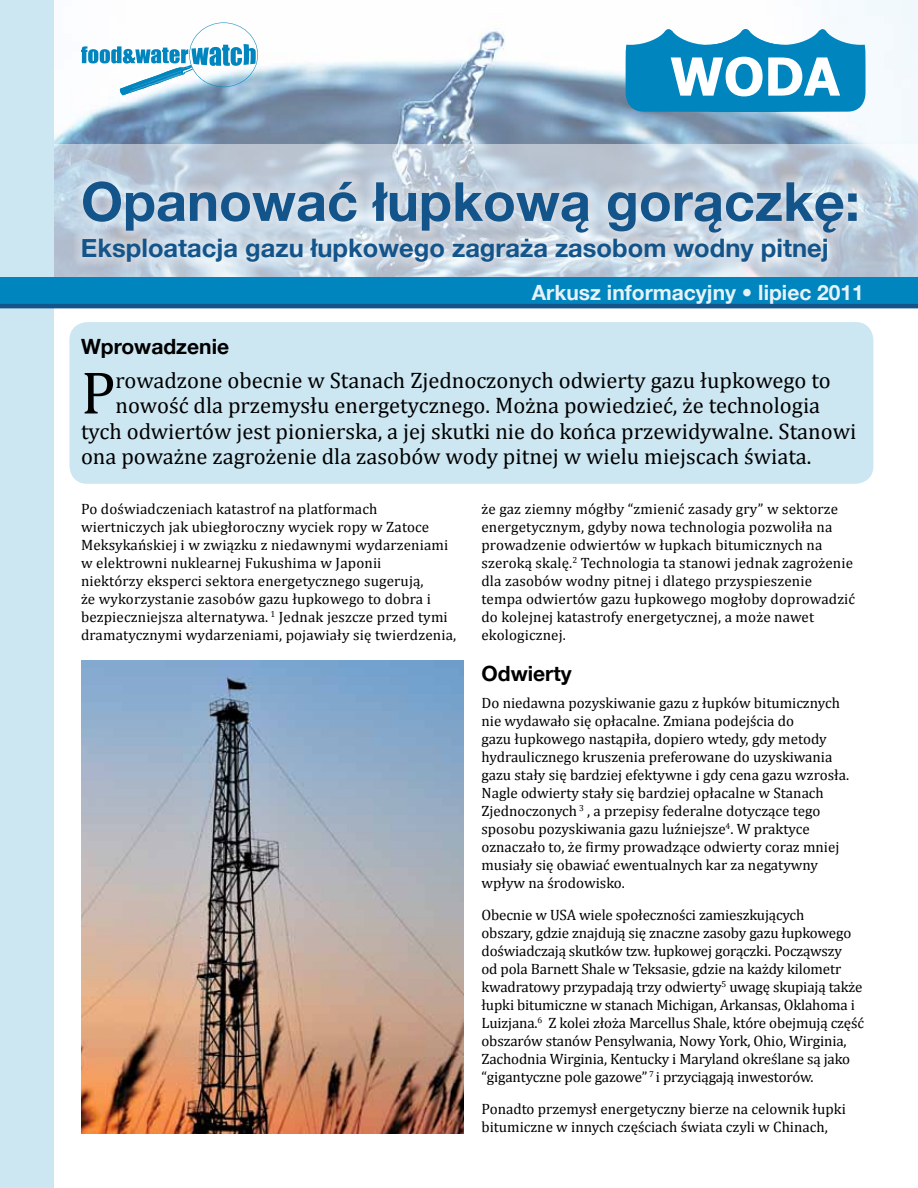
<style>
.page{position:relative;width:918px;height:1188px;background:#fff}
.page>*{position:absolute;margin:0;border:0;box-sizing:border-box;transform-origin:0 0}
.t1{font:60.75px "Cambria";color:#000}
.t2{font:700 54px "Helvetica Neue";color:#13548a}
.t3{font:700 52.5px "Tahoma";color:#fff}
.t4{font:700 25.5px "Helvetica Neue";color:#13548a}
.t5{font:22.5px "Cambria";color:#000}
.t6{font:700 21px "Helvetica Neue";color:#fff}
.t7{font:700 21px "Helvetica Neue";color:#000}
.t8{font:15px/18px "Cambria";color:#000}
</style>
<div class="page">
<div style="left:69px;top:322px;width:804px;height:162px;background:#cce7f2;border-radius:18px"></div>
<div style="left:0;top:0;width:54px;height:1188px;background:#cce7f2"></div>
<img style="left:54px;top:0;width:864px;height:144px">
<svg style="left:54px;top:144px;width:864px;height:134px;background:#bbcbda"></svg>
<div style="left:72px;top:171px;width:795px;height:101px;background:#fff;opacity:.75"></div>
<svg style="left:81px;top:23px;width:177px;height:72px"></svg>
<div style="left:0;top:278px;width:918px;height:27px;background:#0085be"></div>
<hr style="left:0;top:304px;width:918px;height:4px;background:#13548a">
<svg style="left:626px;top:26px;width:240px;height:86px"></svg>
<img style="left:81px;top:661px;width:383px;height:473px">
<h3 class="t3" style="left:670px;top:43px;width:172px">WODA</h3>
<h2 class="t2" style="left:81px;top:168px;width:780px">Opanować łupkową gorączkę:</h2>
<h3 class="t4" style="left:81px;top:232px;width:749px">Eksploatacja gazu łupkowego zagraża zasobom wodny pitnej</h3>
<h3 class="t6" style="left:532px;top:280px;width:334px">Arkusz informacyjny • lipiec 2011</h3>
<h3 class="t7" style="left:81px;top:334px;width:150px">Wprowadzenie</h3>
<h1 class="t1" style="left:81px;top:357px;width:36px">P</h1>
<h3 class="t5" style="left:116px;top:367px;width:717px">rowadzone obecnie w Stanach Zjednoczonych odwierty gazu łupkowego to</h3>
<h3 class="t5" style="left:116px;top:393px;width:706px">nowość dla przemysłu energetycznego. Można powiedzieć, że technologia</h3>
<h3 class="t5" style="left:81px;top:418px;width:777px">tych odwiertów jest pionierska, a jej skutki nie do końca przewidywalne. Stanowi</h3>
<h3 class="t5" style="left:81px;top:444px;width:732px">ona poważne zagrożenie dla zasobów wody pitnej w wielu miejscach świata.</h3>
<p class="t8" style="left:81px;top:500px;width:377px">Po doświadczeniach katastrof na platformach wiertniczych jak ubiegłoroczny wyciek ropy w Zatoce Meksykańskiej i w związku z niedawnymi wydarzeniami w elektrowni nuklearnej Fukushima w Japonii<br>niektórzy eksperci sektora energetycznego sugerują,<br>że wykorzystanie zasobów gazu łupkowego to dobra i bezpieczniejsza alternatywa. <sup>1</sup> Jednak jeszcze przed tymi dramatycznymi wydarzeniami, pojawiały się twierdzenia,</p>
<p class="t8" style="left:482px;top:499px;width:375px">że gaz ziemny mógłby “zmienić zasady gry” w sektorze energetycznym, gdyby nowa technologia pozwoliła na prowadzenie odwiertów w łupkach bitumicznych na szeroką skalę.<sup>2</sup> Technologia ta stanowi jednak zagrożenie dla zasobów wodny pitnej i dlatego przyspieszenie tempa odwiertów gazu łupkowego mogłoby doprowadzić do kolejnej katastrofy energetycznej, a może nawet ekologicznej.</p>
<h3 class="t7" style="left:482px;top:661px;width:92px">Odwierty</h3>
<p class="t8" style="left:482px;top:693px;width:369px">Do niedawna pozyskiwanie gazu z łupków bitumicznych nie wydawało się opłacalne. Zmiana podejścia do<br>gazu łupkowego nastąpiła, dopiero wtedy, gdy metody hydraulicznego kruszenia preferowane do uzyskiwania gazu stały się bardziej efektywne i gdy cena gazu wzrosła.<br>Nagle odwierty stały się bardziej opłacalne w Stanach Zjednoczonych <sup>3</sup> , a przepisy federalne dotyczące tego sposobu pozyskiwania gazu luźniejsze<sup>4</sup>. W praktyce oznaczało to, że firmy prowadzące odwierty coraz mniej musiały się obawiać ewentualnych kar za negatywny wpływ na środowisko.</p>
<p class="t8" style="left:482px;top:905px;width:384px">Obecnie w USA wiele społeczności zamieszkujących<br>obszary, gdzie znajdują się znaczne zasoby gazu łupkowego doświadczają skutków tzw. łupkowej gorączki. Począwszy<br>od pola Barnett Shale w Teksasie, gdzie na każdy kilometr kwadratowy przypadają trzy odwierty<sup>5</sup> uwagę skupiają także łupki bitumiczne w stanach Michigan, Arkansas, Oklahoma i Luizjana.<sup>6</sup> Z kolei złoża Marcellus Shale, które obejmują część obszarów stanów Pensylwania, Nowy York, Ohio, Wirginia, Zachodnia Wirginia, Kentucky i Maryland określane są jako “gigantyczne pole gazowe” <sup>7</sup> i przyciągają inwestorów.</p>
<p class="t8" style="left:482px;top:1099px;width:366px">Ponadto przemysł energetyczny bierze na celownik łupki bitumiczne w innych częściach świata czyli w Chinach,</p>
</div>
